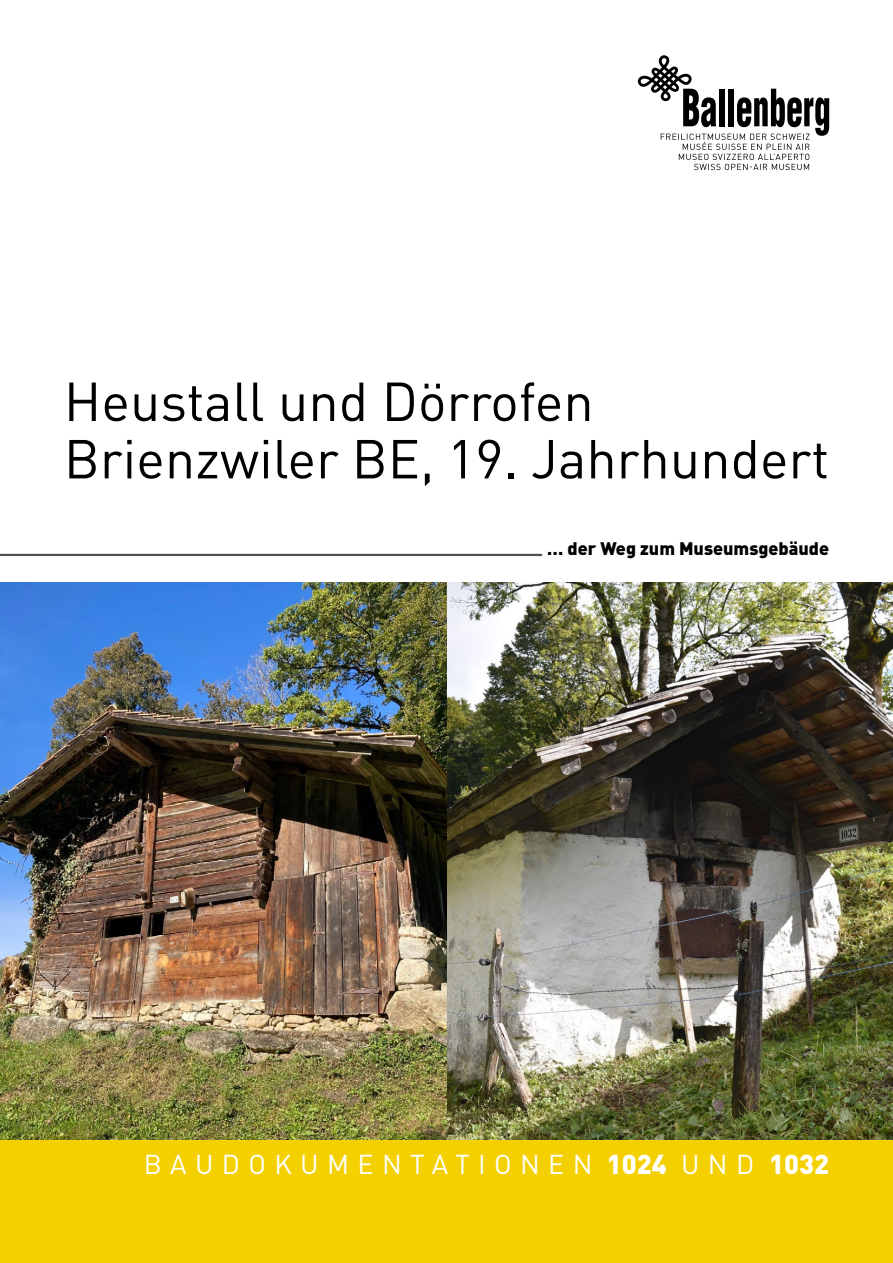
<style>
.page{position:relative;width:893px;height:1263px;background:#fff}
.page>*{position:absolute;margin:0;border:0;box-sizing:border-box;transform-origin:0 0}
.t1{font:54px/57.4px "DINOT";color:#000}
.t2{font:27px "DINOT";letter-spacing:.31em;color:#fff}
.t3{font:900 18px "DINOT";color:#000}
.s1{font-weight:900}
</style>
<div class="page">
<div style="left:0;top:1140px;width:893px;height:123px;background:#f5d000"></div>
<svg style="left:638px;top:55px;width:191px;height:115px"></svg>
<hr style="left:0;top:554px;width:542px;height:2px;background:#000">
<img style="left:0;top:583px;width:893px;height:557px">
<p class="t1" style="left:64px;top:371px;width:767px">Heustall und Dörrofen<br>Brienzwiler BE, 19. Jahrhundert</p>
<p class="t3" style="left:547px;top:536px;width:283px">… der Weg zum Museumsgebäude</p>
<p class="t2" style="left:144px;top:1145px;width:687px">BAUDOKUMENTATIONEN <span class="s1">1024</span> UND <span class="s1">1032</span></p>
</div>
